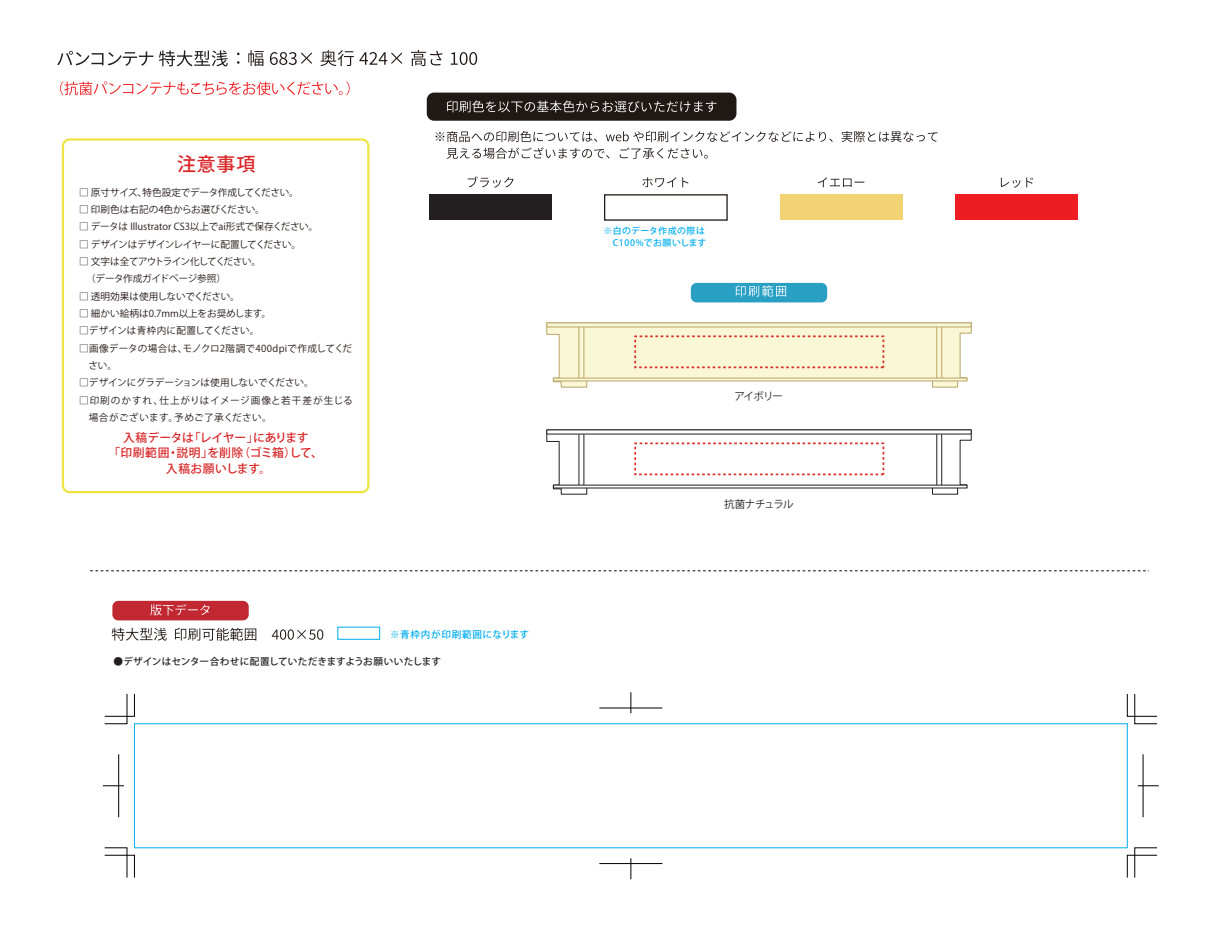
<style>
.page{position:relative;width:1216px;height:940px;background:#fff}
.page>*{position:absolute;margin:0;border:0;box-sizing:border-box;transform-origin:0 0}
.t1{font:500 18.9px "Koz Go Pro";color:#d92628}
.t2{font:500 11.81px/15.6px "Koz Go Pro";color:#d92628;text-align:center}
.t3{font:10.5px "Koz Go Pr 6 N";letter-spacing:-.05em;color:#231f20}
.t4{font:10.5px "Koz Go Pr 6 N";letter-spacing:-.075em;color:#231f20}
.t5{font:9.62px "Koz Go Pr 6 N";color:#211814}
.t6{font:9.62px/17.3px "Koz Go Pr 6 N";letter-spacing:.055em;color:#211814}
.t7{font:9.62px/17.3px "Koz Go Pr 6 N";letter-spacing:-.05em;color:#211814}
.t8{font:9.62px/17.3px "Koz Go Pr 6 N";letter-spacing:.03em;color:#211814}
.t9{font:500 9.62px "Koz Go Pr 6 N";letter-spacing:.01em;color:#231f20}
.t10{font:9.62px "Koz Go Pr 6 N";letter-spacing:-.02em;color:#211814}
.t11{font:9.62px "Koz Go Pr 6 N";letter-spacing:-.03em;color:#211814}
.t12{font:9.62px "Koz Go Pr 6 N";letter-spacing:-.04em;color:#211814}
.t13{font:500 9.62px "Koz Go Pr 6 N";letter-spacing:.07em;color:#00aeef}
.t14{font:500 8.92px/11.1px "Koz Go Pr 6 N";letter-spacing:.055em;color:#00aeef}
.s1{font-weight:400}
</style>
<div class="page">
<div style="left:426px;top:93px;width:310px;height:28px;background:#201814;border-radius:7px"></div>
<svg style="left:447px;top:101px;width:269px;height:11px"></svg>
<div style="left:779px;top:195px;width:123px;height:25px;background:#f3d273"></div>
<div style="left:604px;top:194px;width:123px;height:27px;background:#fff;border:1px solid #201814"></div>
<div style="left:954px;top:195px;width:123px;height:25px;background:#ee1d23"></div>
<div style="left:429px;top:195px;width:122px;height:25px;background:#231f20"></div>
<svg style="left:467px;top:176px;width:46px;height:12px"></svg>
<svg style="left:642px;top:177px;width:46px;height:10px"></svg>
<svg style="left:817px;top:177px;width:47px;height:10px"></svg>
<svg style="left:1000px;top:177px;width:32px;height:11px"></svg>
<svg style="left:435px;top:131px;width:502px;height:28px"></svg>
<div style="left:690px;top:283px;width:137px;height:19px;background:#299fc4;border-radius:6px"></div>
<svg style="left:735px;top:285px;width:51px;height:12px"></svg>
<div style="left:112px;top:601px;width:137px;height:19px;background:#c22832;border-radius:6px"></div>
<svg style="left:150px;top:604px;width:59px;height:11px"></svg>
<svg style="left:90px;top:570px;width:1056px;height:1px"></svg>
<svg style="left:112px;top:628px;width:211px;height:12px"></svg>
<svg style="left:546px;top:434px;width:425px;height:61px"></svg>
<hr style="left:578px;top:434px;width:1px;height:52px;background:#231f20">
<hr style="left:583px;top:434px;width:1px;height:52px;background:#231f20">
<hr style="left:936px;top:434px;width:1px;height:52px;background:#231f20">
<hr style="left:941px;top:434px;width:1px;height:52px;background:#231f20">
<svg style="left:546px;top:429px;width:425px;height:5px"></svg>
<hr style="left:553px;top:485px;width:414px;height:3px;background:#fff">
<svg style="left:104px;top:847px;width:31px;height:31px"></svg>
<svg style="left:104px;top:694px;width:31px;height:30px"></svg>
<svg style="left:1126px;top:694px;width:31px;height:30px"></svg>
<svg style="left:1126px;top:847px;width:31px;height:31px"></svg>
<svg style="left:103px;top:785px;width:21px;height:1px"></svg>
<hr style="left:118px;top:754px;width:1px;height:63px;background:#000">
<svg style="left:1137px;top:785px;width:21px;height:1px"></svg>
<hr style="left:1142px;top:754px;width:1px;height:63px;background:#000">
<hr style="left:599px;top:708px;width:63px;height:1px;background:#000">
<svg style="left:630px;top:692px;width:1px;height:21px"></svg>
<hr style="left:599px;top:863px;width:63px;height:1px;background:#000">
<svg style="left:630px;top:858px;width:1px;height:21px"></svg>
<div style="left:62px;top:138px;width:307px;height:355px;border:2px solid #efe441;border-radius:7px"></div>
<div style="left:337px;top:626px;width:43px;height:14px;border:1px solid #00aeef"></div>
<svg style="left:237px;top:50px;width:240px;height:16px"></svg>
<svg style="left:57px;top:51px;width:96px;height:15px"></svg>
<svg style="left:159px;top:50px;width:69px;height:16px"></svg>
<svg style="left:60px;top:81px;width:289px;height:14px"></svg>
<svg style="left:546px;top:327px;width:425px;height:61px;background:#f7f1d3"></svg>
<hr style="left:578px;top:327px;width:1px;height:52px;background:#bba569">
<hr style="left:583px;top:327px;width:1px;height:52px;background:#bba569">
<hr style="left:936px;top:327px;width:1px;height:52px;background:#bba569">
<hr style="left:941px;top:327px;width:1px;height:52px;background:#bba569">
<svg style="left:546px;top:322px;width:425px;height:5px;background:#e3dab0"></svg>
<div style="left:553px;top:378px;width:414px;height:3px;background:#f9f7d5;border:1px solid #bba569"></div>
<h1 class="t1" style="left:177px;top:152px;width:80px">注意事項</h1>
<p class="t11" style="left:79px;top:187px;width:221px">□ 原寸サイズ、特色設定でデータ作成してください。</p>
<p class="t5" style="left:79px;top:204px;width:187px">□ 印刷色は右記の4色からお選びください。</p>
<p class="t5" style="left:79px;top:221px;width:241px">□ データは Illustrator CS3以上でai形式で保存ください。</p>
<p class="t12" style="left:79px;top:239px;width:223px">□ デザインはデザインレイヤーに配置してください。</p>
<p class="t7" style="left:79px;top:253px;width:183px">□ 文字は全てアウトライン化してください。　 （データ作成ガイドページ参照）</p>
<p class="t5" style="left:79px;top:291px;width:162px">□ 透明効果は使用しないでください。</p>
<p class="t5" style="left:79px;top:308px;width:194px">□ 細かい絵柄は0.7mm以上をお奨めします。</p>
<p class="t5" style="left:79px;top:325px;width:182px">□デザインは青枠内に配置してください。</p>
<p class="t8" style="left:88px;top:339px;width:265px;text-indent:-9px">□画像データの場合は、モノクロ2階調で400dpiで作成してください。</p>
<p class="t10" style="left:79px;top:377px;width:236px">□デザインにグラデーションは使用しないでください。</p>
<p class="t6" style="left:89px;top:391px;width:265px;text-indent:-10px">□印刷のかすれ、仕上がりはイメージ画像と若干差が生じる場合がございます。予めご了承ください。</p>
<p class="t2" style="left:108px;top:430px;width:216px">入稿データは「レイヤー」にあります<br>「印刷範囲・説明」を削除（ゴミ箱）して、入稿お願いします。</p>
<p class="t13" style="left:390px;top:629px;width:140px">※青枠内が印刷範囲になります</p>
<p class="t9" style="left:113px;top:656px;width:329px"><span class="s1">●</span>デザインはセンター合わせに配置していただきますようお願いいたします</p>
<p class="t14" style="left:603px;top:226px;width:105px">※白のデータ作成の際は　C100%でお願いします</p>
<p class="t4" style="left:734px;top:390px;width:50px">アイボリー</p>
<p class="t3" style="left:724px;top:499px;width:71px">抗菌ナチュラル</p>
</div>
